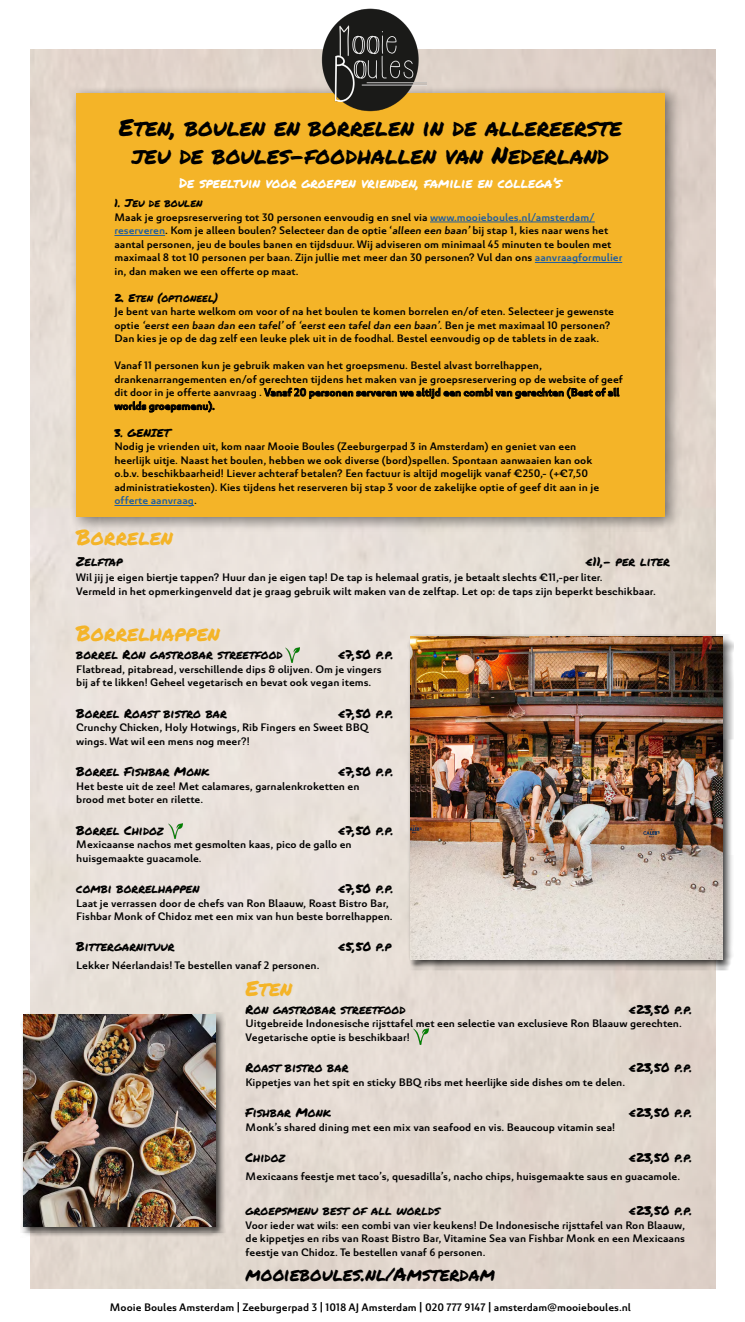
<style>
.page{position:relative;width:745px;height:1322px;background:#fff}
.page>*{position:absolute;margin:0;border:0;box-sizing:border-box;transform-origin:0 0}
.t1{font:23.75px/28.5px "Permanent Marker";color:#000;text-align:center}
.t2{font:21.25px "Permanent Marker";color:#f4b428}
.t3{font:18.75px "Permanent Marker";color:#000}
.t4{font:13.75px "Permanent Marker";color:#fff}
.t5{font:12.5px "Permanent Marker";color:#000}
.t6{font:11.25px/13.5px "Senlot Sans Ext Dem";color:#000}
.t7{font:11.25px "Permanent Marker";color:#000}
.s1{color:#215e9e}
</style>
<div class="page">
<img style="left:30px;top:50px;width:684px;height:1239px">
<div style="left:69px;top:84px;width:612px;height:448px;background:#000;opacity:.5"></div>
<div style="left:76px;top:93px;width:588px;height:424px;background:#f4b428"></div>
<img style="left:314px;top:9px;width:112px;height:103px">
<hr style="left:430px;top:222px;width:164px;height:1px;background:#215e9e">
<hr style="left:114px;top:235px;width:51px;height:1px;background:#215e9e">
<hr style="left:534px;top:262px;width:87px;height:1px;background:#215e9e">
<hr style="left:114px;top:505px;width:80px;height:1px;background:#215e9e">
<div style="left:407px;top:634px;width:325px;height:336px;background:#000;opacity:.75"></div>
<img style="left:410px;top:637px;width:311px;height:322px">
<div style="left:20px;top:1012px;width:206px;height:225px;background:#000;opacity:.75"></div>
<img style="left:23px;top:1015px;width:192px;height:211px">
<img style="left:285px;top:647px;width:14px;height:16px">
<img style="left:168px;top:823px;width:15px;height:16px">
<img style="left:413px;top:1029px;width:14px;height:15px">
<h1 class="t1" style="left:119px;top:112px;width:504px">Eten, boulen en borrelen in de allereerste jeu de boules-foodhallen van Nederland</h1>
<p class="t4" style="left:179px;top:173px;width:383px">De speeltuin voor groepen vrienden, familie en collega’s</p>
<p class="t7" style="left:114px;top:195px;width:89px">1. Jeu de boulen</p>
<p class="t6" style="left:114px;top:210px;width:509px">Maak je groepsreservering tot 30 personen eenvoudig en snel via <span class="s1">www.mooieboules.nl/amsterdam/ reserveren</span>. Kom je alleen boulen? Selecteer dan de optie ‘alleen een baan’bij stap 1, kies naar wens het aantal personen, jeu de boules banen en tijdsduur. Wij adviseren om minimaal 45 minuten te boulen met maximaal 8 tot 10 personen per baan. Zijn jullie met meer dan 30 personen? Vul dan ons <span class="s1">aanvraagformulier </span>in, dan maken we een offerte op maat.</p>
<p class="t7" style="left:114px;top:289px;width:105px">2. Eten (optioneel)</p>
<p class="t6" style="left:114px;top:304px;width:501px">Je bent van harte welkom om voor of na het boulen te komen borrelen en/of eten. Selecteer je gewenste o pti e ‘eerst een baan dan een tafel’of ‘eerst een tafeldan een baan’. B e n j e m et m axi m a a l 1 0 pe rso n e n?<br>Dan kies je op de dag zelf een leuke plek uit in de foodhal. Bestel eenvoudig op de tablets in de zaak.</p>
<p class="t6" style="left:114px;top:358px;width:510px">Vanaf 11 personen kun je gebruik maken van het groepsmenu. Bestel alvast borrelhappen, drankenarrangementen en/of gerechten tijdens het maken van je groepsreservering op de website of geef dit door in je offerte aanvraag . Vanaf 20 personen serveren we altijd een combi van gerechten (Best of all worlds groepsmenu).</p>
<p class="t7" style="left:114px;top:424px;width:58px">3. GENIET</p>
<p class="t6" style="left:114px;top:439px;width:486px">Nodig je vrienden uit, kom naar Mooie Boules (Zeeburgerpad 3 in Amsterdam) en geniet van een heerlijk uitje. Naast het boulen, hebben we ook diverse (bord)spellen. Spontaan aanwaaien kan ook o.b.v. beschikbaarheid! Liever achteraf betalen? Een factuur is altijd mogelijk vanaf €250,- (+€7,50 administratiekosten). Kies tijdens het reserveren bij stap 3 voor de zakelijke optie of geef dit aan in je <span class="s1">offerte aanvraag</span>.</p>
<h2 class="t2" style="left:76px;top:521px;width:98px">Borrelen</h2>
<p class="t5" style="left:76px;top:552px;width:48px">Zelftap</p>
<p class="t5" style="left:585px;top:552px;width:86px">€11,- per liter</p>
<p class="t6" style="left:76px;top:571px;width:580px">Wil jij je eigen biertje tappen? Huur dan je eigen tap! De tap is helemaal gratis, je betaalt slechts €11,-per liter.<br>Vermeld in het opmerkingenveld dat je graag gebruik wilt maken van de zelftap. Let op: de taps zijn beperkt beschikbaar.</p>
<h2 class="t2" style="left:76px;top:618px;width:145px">Borrelhappen</h2>
<p class="t5" style="left:76px;top:645px;width:208px">borrel Ron gastrobar streetfood</p>
<p class="t5" style="left:338px;top:645px;width:57px">€7,50 p.p.</p>
<p class="t6" style="left:76px;top:662px;width:307px">Flatbread, pitabread, verschillende dips &amp; olijven. Om je vingers bij af te likken! Geheel vegetarisch en bevat ook vegan items.</p>
<p class="t5" style="left:76px;top:704px;width:152px">Borrel Roast bistro bar</p>
<p class="t5" style="left:338px;top:704px;width:57px">€7,50 p.p.</p>
<p class="t6" style="left:76px;top:721px;width:293px">Crunchy Chicken, Holy Hotwings, Rib Fingers en Sweet BBQ wings. Wat wil een mens nog meer?!</p>
<p class="t5" style="left:76px;top:762px;width:135px">Borrel Fishbar Monk</p>
<p class="t5" style="left:338px;top:762px;width:57px">€7,50 p.p.</p>
<p class="t6" style="left:76px;top:779px;width:284px">Het beste uit de zee! Met calamares, garnalenkroketten en brood met boter en rilette.</p>
<p class="t5" style="left:76px;top:821px;width:89px">Borrel Chidoz</p>
<p class="t5" style="left:338px;top:821px;width:57px">€7,50 p.p.</p>
<p class="t6" style="left:76px;top:838px;width:277px">Mexicaanse nachos met gesmolten kaas, pico de gallo en huisgemaakte guacamole.</p>
<p class="t5" style="left:76px;top:879px;width:125px">combi borrelhappen</p>
<p class="t5" style="left:338px;top:879px;width:57px">€7,50 p.p.</p>
<p class="t6" style="left:76px;top:896px;width:318px">Laat je verrassen door de chefs van Ron Blaauw, Roast Bistro Bar,<br>Fishbar Monk of Chidoz met een mix van hun beste borrelhappen.</p>
<p class="t5" style="left:76px;top:937px;width:100px">Bittergarnituur</p>
<p class="t5" style="left:338px;top:937px;width:54px">€5,50 p.p</p>
<p class="t6" style="left:76px;top:959px;width:244px">Lekker Néerlandais! Te bestellen vanaf 2 personen.</p>
<h2 class="t2" style="left:245px;top:972px;width:48px">Eten</h2>
<p class="t5" style="left:245px;top:1000px;width:161px">Ron gastrobar streetfood</p>
<p class="t5" style="left:628px;top:1000px;width:65px">€23,50 p.p.</p>
<p class="t6" style="left:245px;top:1017px;width:437px">Uitgebreide Indonesische rijsttafel met een selectie van exclusieve Ron Blaauw gerechten.<br>Vegetarische optie is beschikbaar!</p>
<p class="t5" style="left:245px;top:1058px;width:104px">Roast bistro bar</p>
<p class="t5" style="left:628px;top:1058px;width:65px">€23,50 p.p.</p>
<p class="t6" style="left:245px;top:1075px;width:381px">Kippetjes van het spit en sticky BBQ ribs met heerlijke side dishes om te delen.</p>
<p class="t5" style="left:245px;top:1103px;width:87px">Fishbar Monk</p>
<p class="t5" style="left:628px;top:1103px;width:65px">€23,50 p.p.</p>
<p class="t6" style="left:245px;top:1120px;width:371px">Monk’s shared dining met een mix van seafood en vis. Beaucoup vitamin sea!</p>
<p class="t5" style="left:245px;top:1148px;width:41px">Chidoz</p>
<p class="t5" style="left:628px;top:1148px;width:65px">€23,50 p.p.</p>
<p class="t6" style="left:245px;top:1169px;width:436px">Mexicaans feestje met taco’s, quesadilla’s, nacho chips, huisgemaakte saus en guacamole.</p>
<p class="t5" style="left:245px;top:1201px;width:196px">groepsmenu best of all worlds</p>
<p class="t5" style="left:628px;top:1201px;width:65px">€23,50 p.p.</p>
<p class="t6" style="left:245px;top:1218px;width:440px;text-align:justify">Voor ieder wat wils: een combi van vier keukens! De Indonesische rijsttafel van Ron Blaauw, de kippetjes en ribs van Roast Bistro Bar, Vitamine Sea van Fishbar Monk en een Mexicaans feestje van Chidoz. Te bestellen vanaf 6 personen.</p>
<h3 class="t3" style="left:245px;top:1261px;width:251px">mooieboules.nl/Amsterdam</h3>
<p class="t6" style="left:110px;top:1300px;width:522px">Mooie Boules Amsterdam | Zeeburgerpad 3 | 1018 AJ Amsterdam | 020 777 9147 | amsterdam@mooieboules.nl</p>
</div>
